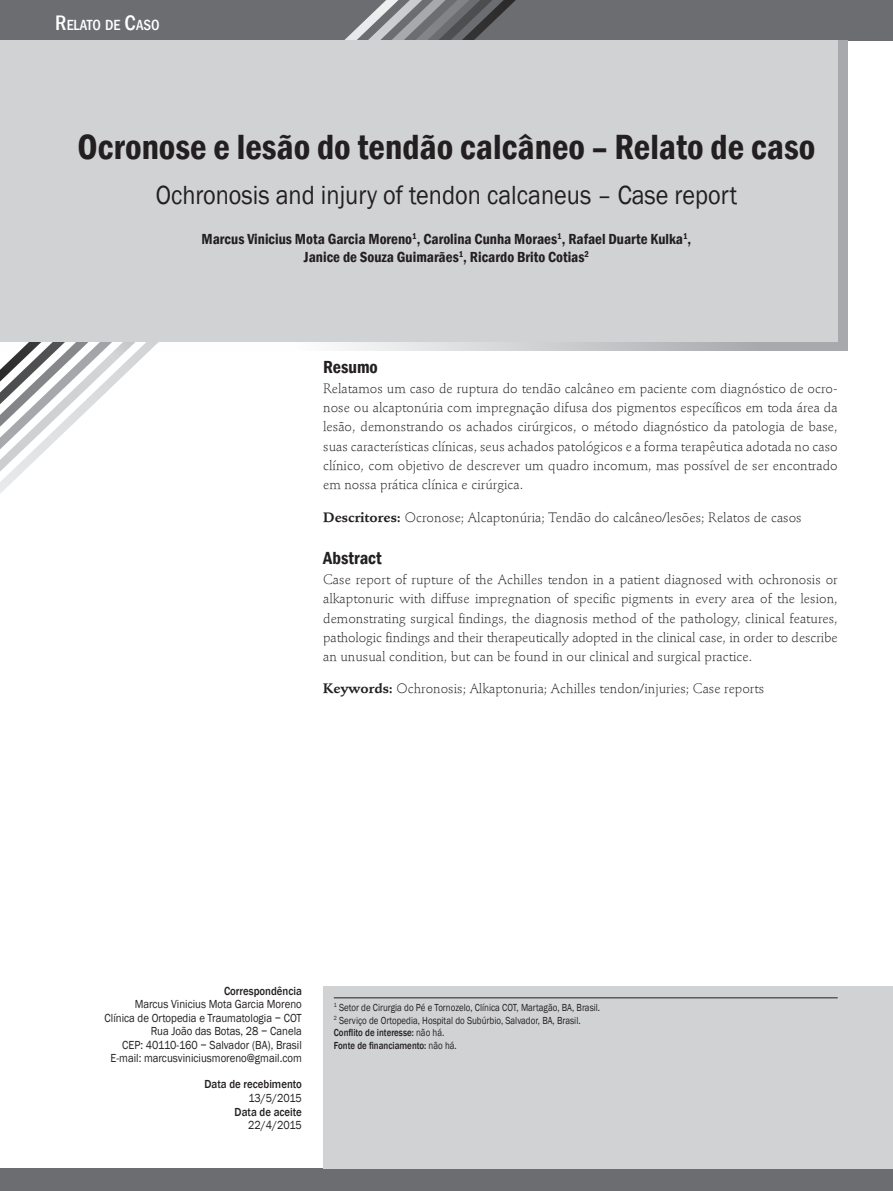
<style>
.page{position:relative;width:893px;height:1191px;background:#fff}
.page>*{position:absolute;margin:0;border:0;box-sizing:border-box;transform-origin:0 0}
.t1{font:600 condensed 36px "Franklin Gothic";color:#231f20}
.t2{font:27px "Franklin Gothic";color:#231f20;scale:.9 1}
.t3{font:600 condensed 18px "Franklin Gothic";color:#231f20}
.t4{font:500 condensed 15.15px "Franklin Gothic";color:#fff}
.t5{font:600 condensed 15px/18px "Franklin Gothic";color:#231f20;text-align:center}
.t6{font:300 13.5px/19.4px "Stempel Schneidler Std";color:#231f20;text-align:justify}
.t7{font:12px/13.5px "Franklin Gothic";color:#231f20;text-align:right;scale:.9 1}
.t8{font:500 12px "Franklin Gothic";color:#231f20;scale:.9 1}
.t9{font:10.5px/12.6px "Franklin Gothic";color:#231f20;scale:.85 1}
.s1{font-size:21.6px}
.s2{font-weight:700}
.s3{font-weight:500}
</style>
<div class="page">
<div style="left:0;top:0;width:893px;height:40px;background:#6c6d70"></div>
<div style="left:0;top:1168px;width:893px;height:23px;background:#6c6d70"></div>
<div style="left:323px;top:986px;width:570px;height:182px;background:#d1d2d4"></div>
<svg style="left:0;top:0;width:493px;height:471px"></svg>
<svg style="left:0;top:0;width:469px;height:449px"></svg>
<svg style="left:0;top:40px;width:847px;height:311px"></svg>
<div style="left:0;top:40px;width:838px;height:301px;background:#d1d2d4"></div>
<hr style="left:334px;top:997px;width:504px;height:1px;background:#231f20">
<p class="t4" style="left:55px;top:15px;width:106px"><span class="s1">R</span>ELATO DE <span class="s1">C</span>ASO</p>
<h1 class="t1" style="left:78px;top:123px;width:739px">Ocronose e lesão do tendão calcâneo – Relato de caso</h1>
<h2 class="t2" style="left:156px;top:178px;width:647px">Ochronosis and injury of tendon calcaneus – Case report</h2>
<p class="t5" style="left:201px;top:229px;width:491px">Marcus Vinicius Mota Garcia Moreno<sup>1</sup>, Carolina Cunha Moraes<sup>1</sup>, Rafael Duarte Kulka<sup>1</sup>,<br>Janice de Souza Guimarães<sup>1</sup>, Ricardo Brito Cotias<sup>2</sup></p>
<h3 class="t3" style="left:323px;top:355px;width:56px">Resumo</h3>
<p class="t6" style="left:323px;top:378px;width:516px">Relatamos um caso de ruptura do tendão calcâneo em paciente com diagnóstico de ocro&shy;nose ou alcaptonúria com impregnação difusa dos pigmentos específicos em toda área da lesão, demonstrando os achados cirúrgicos, o método diagnóstico da patologia de base, suas características clínicas, seus achados patológicos e a forma terapêutica adotada no caso clínico, com objetivo de descrever um quadro incomum, mas possível de ser encontrado em nossa prática clínica e cirúrgica.</p>
<p class="t6" style="left:323px;top:507px;width:480px"><span class="s2">Descritores:</span> Ocronose; Alcaptonúria; Tendão do calcâneo/lesões; Relatos de casos</p>
<h3 class="t3" style="left:323px;top:546px;width:60px">Abstract</h3>
<p class="t6" style="left:323px;top:570px;width:516px">Case report of rupture of the Achilles tendon in a patient diagnosed with ochronosis or alkaptonuric with diffuse impregnation of specific pigments in every area of the lesion, demonstrating surgical findings, the diagnosis method of the pathology, clinical features, pathologic findings and their therapeutically adopted in the clinical case, in order to describe an unusual condition, but can be found in our clinical and surgical practice.</p>
<p class="t6" style="left:323px;top:679px;width:442px"><span class="s2">Keywords:</span> Ochronosis; Alkaptonuria; Achilles tendon/injuries; Case reports</p>
<p class="t8" style="left:224px;top:983px;width:88px">Correspondência</p>
<p class="t7" style="left:105px;top:997px;width:221px">Marcus Vinicius Mota Garcia Moreno Clínica de Ortopedia e Traumatologia − COT Rua João das Botas, 28 − Canela<br>CEP: 40110-160 − Salvador (BA), Brasil E-mail: marcusviniciusmoreno@gmail.com</p>
<p class="t8" style="left:204px;top:1077px;width:110px">Data de recebimento</p>
<p class="t7" style="left:248px;top:1091px;width:61px">13/5/2015</p>
<p class="t8" style="left:235px;top:1104px;width:76px">Data de aceite</p>
<p class="t7" style="left:248px;top:1118px;width:61px">22/4/2015</p>
<p class="t9" style="left:334px;top:1001px;width:315px"><sup>1</sup> Setor de Cirurgia do Pé e Tornozelo, Clínica COT, Martagão, BA, Brasil.<br><sup>2</sup> Serviço de Ortopedia, Hospital do Subúrbio, Salvador, BA, Brasil.<br><span class="s3">Conflito de interesse:</span> não há.<br><span class="s3">Fonte de financiamento:</span> não há.</p>
</div>
